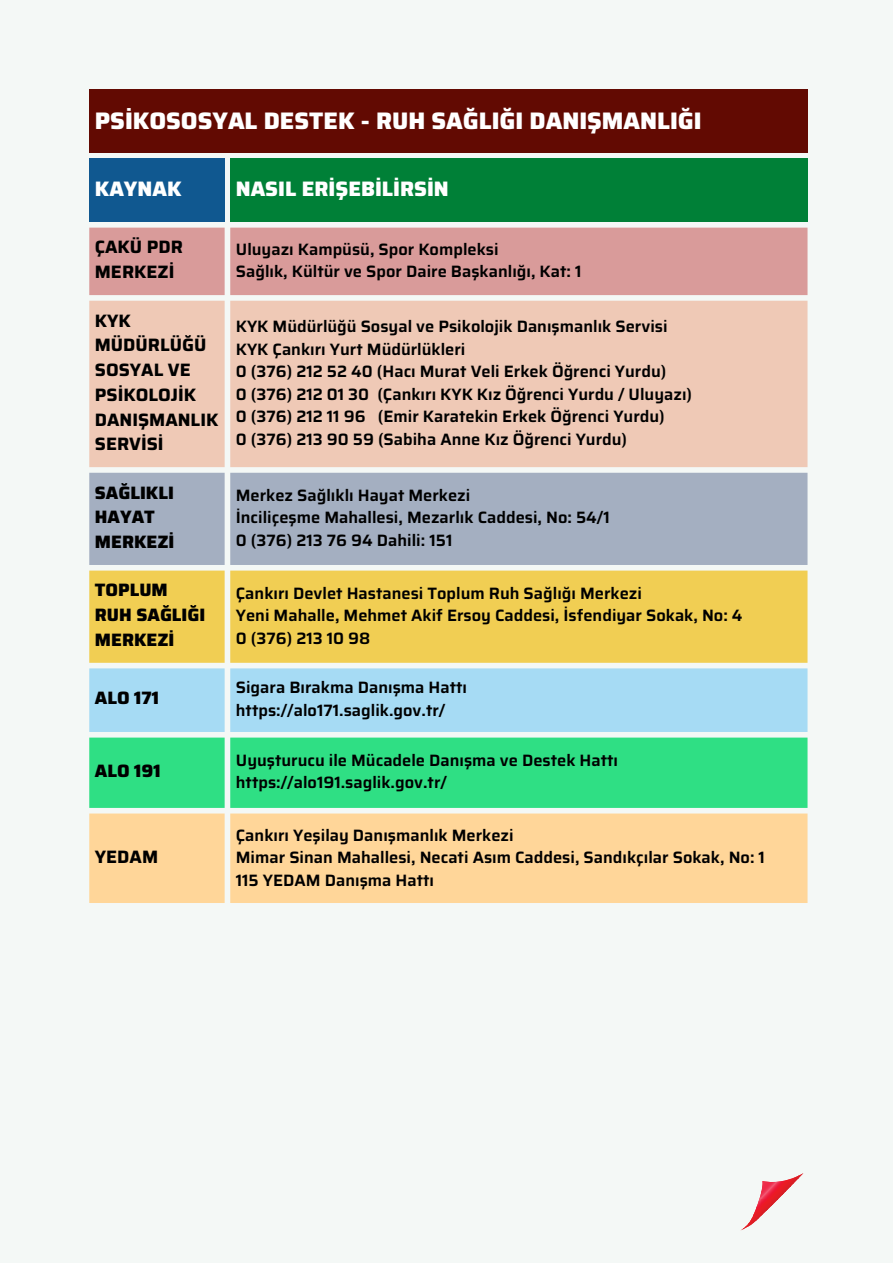
<style>
.page{position:relative;width:893px;height:1264px;background:#fff}
.page>*{position:absolute;margin:0;border:0;box-sizing:border-box;transform-origin:0 0}
.t1{font:800 24px "Saira";color:#fff}
.t2{font:800 21px "Saira";color:#fff}
.t3{font:700 18px/24.8px "Saira";color:#000}
.t4{font:800 18px/24.8px "Saira";color:#000}
.t5{font:600 16.5px "Saira";color:#000}
</style>
<div class="page">
<div style="left:0;top:0;width:892px;height:1262px;background:#f4f8f6"></div>
<div style="left:89px;top:89px;width:718px;height:64px;background:#620a02"></div>
<div style="left:89px;top:158px;width:136px;height:64px;background:#105890"></div>
<div style="left:230px;top:158px;width:577px;height:64px;background:#008037"></div>
<div style="left:89px;top:228px;width:718px;height:67px;background:#d99b9a"></div>
<div style="left:89px;top:301px;width:718px;height:166px;background:#efc9b6"></div>
<div style="left:89px;top:473px;width:718px;height:92px;background:#a4afc1"></div>
<div style="left:89px;top:570px;width:718px;height:92px;background:#f1ce53"></div>
<div style="left:89px;top:668px;width:718px;height:64px;background:#a6dbf4"></div>
<div style="left:89px;top:737px;width:718px;height:71px;background:#2fdf84"></div>
<div style="left:89px;top:813px;width:718px;height:90px;background:#ffd699"></div>
<svg style="left:741px;top:1173px;width:62px;height:57px"></svg>
<p class="t1" style="left:95px;top:101px;width:608px">PSİKOSOSYAL DESTEK - RUH SAĞLIĞI DANIŞMANLIĞI</p>
<p class="t2" style="left:95px;top:172px;width:88px">KAYNAK</p>
<p class="t2" style="left:236px;top:172px;width:214px">NASIL ERİŞEBİLİRSİN</p>
<p class="t3" style="left:95px;top:235px;width:90px">ÇAKÜ PDR<br>MERKEZİ</p>
<p class="t5" style="left:236px;top:236px;width:262px">Uluyazı Kampüsü, Spor Kompleksi</p>
<p class="t5" style="left:236px;top:258px;width:347px">Sağlık, Kültür ve Spor Daire Başkanlığı, Kat: 1</p>
<p class="t3" style="left:95px;top:308px;width:113px">KYK<br>MÜDÜRLÜĞÜ</p>
<p class="t3" style="left:95px;top:357px;width:125px">SOSYAL VE<br>PSİKOLOJİK<br>DANIŞMANLIK<br>SERVİSİ</p>
<p class="t5" style="left:236px;top:313px;width:431px">KYK Müdürlüğü Sosyal ve Psikolojik Danışmanlık Servisi</p>
<p class="t5" style="left:236px;top:336px;width:229px">KYK Çankırı Yurt Müdürlükleri</p>
<p class="t5" style="left:236px;top:358px;width:432px">0 (376) 212 52 40 (Hacı Murat Veli Erkek Öğrenci Yurdu)</p>
<p class="t5" style="left:236px;top:381px;width:458px">0 (376) 212 01 30 (Çankırı KYK Kız Öğrenci Yurdu / Uluyazı)</p>
<p class="t5" style="left:236px;top:403px;width:430px">0 (376) 212 11 96 (Emir Karatekin Erkek Öğrenci Yurdu)</p>
<p class="t5" style="left:236px;top:426px;width:393px">0 (376) 213 90 59 (Sabiha Anne Kız Öğrenci Yurdu)</p>
<p class="t4" style="left:95px;top:480px;width:81px">SAĞLIKLI<br>HAYAT<br>MERKEZİ</p>
<p class="t5" style="left:236px;top:482px;width:234px">Merkez Sağlıklı Hayat Merkezi</p>
<p class="t5" style="left:236px;top:504px;width:375px">İnciliçeşme Mahallesi, Mezarlık Caddesi, No: 54/1</p>
<p class="t5" style="left:236px;top:527px;width:218px">0 (376) 213 76 94 Dahili: 151</p>
<p class="t4" style="left:95px;top:578px;width:74px">TOPLUM</p>
<p class="t4" style="left:95px;top:602px;width:112px">RUH SAĞLIĞI</p>
<p class="t4" style="left:95px;top:627px;width:81px">MERKEZİ</p>
<p class="t4" style="left:95px;top:685px;width:66px">ALO 171</p>
<p class="t4" style="left:95px;top:758px;width:67px">ALO 191</p>
<p class="t3" style="left:95px;top:844px;width:65px">YEDAM</p>
<p class="t5" style="left:236px;top:580px;width:405px">Çankırı Devlet Hastanesi Toplum Ruh Sağlığı Merkezi</p>
<p class="t5" style="left:236px;top:602px;width:508px">Yeni Mahalle, Mehmet Akif Ersoy Caddesi, İsfendiyar Sokak, No: 4</p>
<p class="t5" style="left:236px;top:625px;width:136px">0 (376) 213 10 98</p>
<p class="t5" style="left:236px;top:674px;width:233px">Sigara Bırakma Danışma Hattı</p>
<p class="t5" style="left:236px;top:697px;width:211px">https://alo171.saglik.gov.tr/</p>
<p class="t5" style="left:236px;top:747px;width:384px">Uyuşturucu ile Mücadele Danışma ve Destek Hattı</p>
<p class="t5" style="left:236px;top:769px;width:213px">https://alo191.saglik.gov.tr/</p>
<p class="t5" style="left:236px;top:821px;width:277px">Çankırı Yeşilay Danışmanlık Merkezi</p>
<p class="t5" style="left:236px;top:844px;width:530px">Mimar Sinan Mahallesi, Necati Asım Caddesi, Sandıkçılar Sokak, No: 1</p>
<p class="t5" style="left:236px;top:866px;width:200px">115 YEDAM Danışma Hattı</p>
</div>
